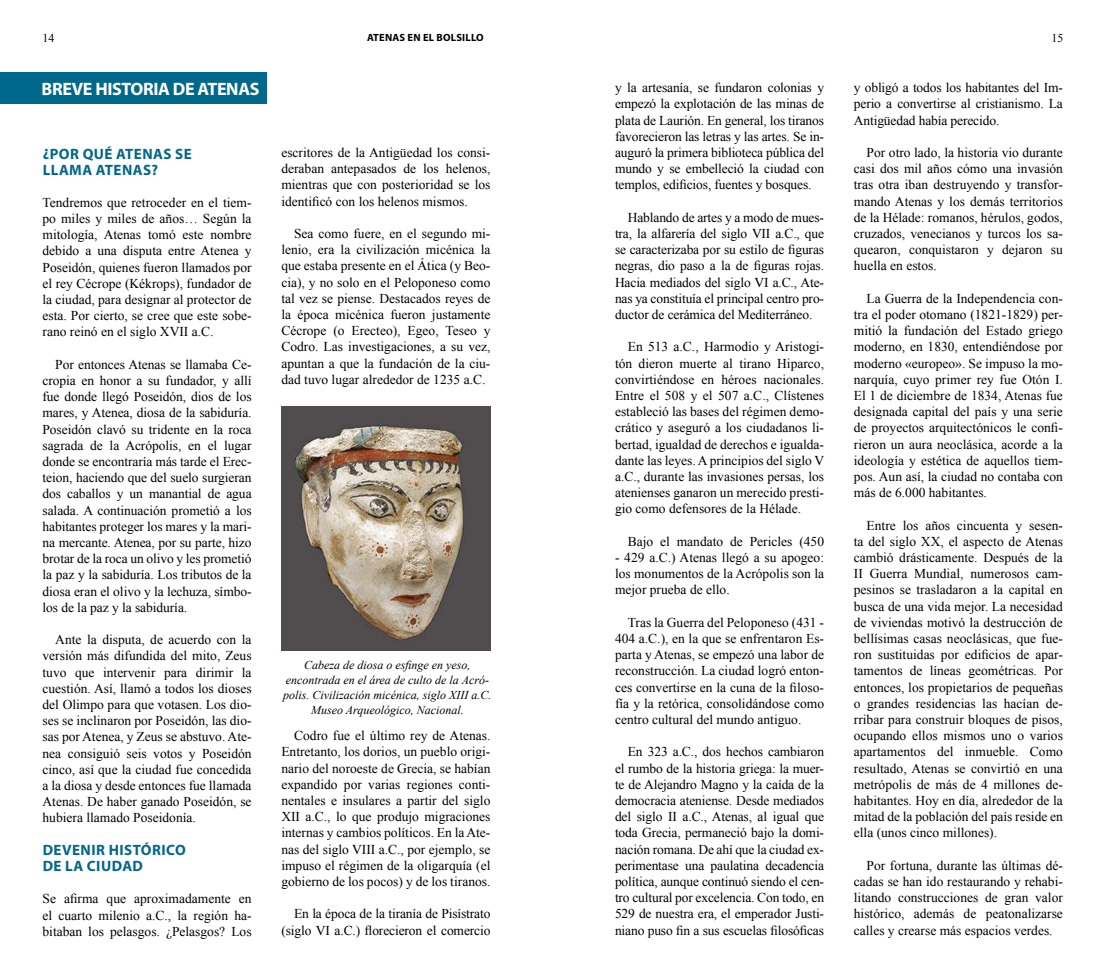
<style>
.page{position:relative;width:1106px;height:978px;background:#fff}
.page>*{position:absolute;margin:0;border:0;box-sizing:border-box;transform-origin:0 0}
.t1{font:700 18px "Myriad Pro";letter-spacing:-.02em;color:#fff}
.t2{font:700 15px/16.2px "Myriad Pro";letter-spacing:.03em;color:#00688b}
.t3{font:13.5px/16.2px "Times New Roman";color:#000;text-align:justify}
.t4{font:italic 12px/15px "Times New Roman";color:#000;text-align:center}
.t5{font:12px "Times New Roman";color:#000}
.t6{font:700 10.5px "Myriad Pro";letter-spacing:.02em;color:#000}
</style>
<div class="page">
<div style="left:0;top:72px;width:266px;height:32px;background:#00688b"></div>
<img style="left:281px;top:406px;width:209px;height:244px">
<p class="t5" style="left:43px;top:30px;width:13px">14</p>
<p class="t6" style="left:367px;top:32px;width:118px">ATENAS EN EL BOLSILLO</p>
<p class="t5" style="left:1051px;top:30px;width:13px">15</p>
<h1 class="t1" style="left:41px;top:79px;width:219px">BREVE HISTORIA DE ATENAS</h1>
<p class="t2" style="left:43px;top:146px;width:151px">¿POR QUÉ ATENAS SE<br>LLAMA ATENAS?</p>
<p class="t3" style="left:43px;top:194px;width:211px">Tendremos que retroceder en el tiem&shy;po miles y miles de años… Según la mitología, Atenas tomó este nombre debido a una disputa entre Atenea y Poseidón, quienes fueron llamados por el rey Cécrope (Kékrops), fundador de la ciudad, para designar al protector de esta. Por cierto, se cree que este sobe&shy;rano reinó en el siglo XVII a.C.</p>
<p class="t3" style="left:43px;top:356px;width:211px;text-indent:13px">Por entonces Atenas se llamaba Ce&shy;cropia en honor a su fundador, y allí fue donde llegó Poseidón, dios de los mares, y Atenea, diosa de la sabiduría.<br>Poseidón clavó su tridente en la roca sagrada de la Acrópolis, en el lugar donde se encontraría más tarde el Erec&shy;teion, haciendo que del suelo surgieran dos caballos y un manantial de agua salada. A continuación prometió a los habitantes proteger los mares y la mari&shy;na mercante. Atenea, por su parte, hizo brotar de la roca un olivo y les prometió la paz y la sabiduría. Los tributos de la diosa eran el olivo y la lechuza, símbo&shy;los de la paz y la sabiduría.</p>
<p class="t3" style="left:43px;top:631px;width:210px;text-indent:13px">Ante la disputa, de acuerdo con la versión más difundida del mito, Zeus tuvo que intervenir para dirimir la cuestión. Así, llamó a todos los dioses del Olimpo para que votasen. Los dio&shy;ses se inclinaron por Poseidón, las dio&shy;sas por Atenea, y Zeus se abstuvo. Ate&shy;nea consiguió seis votos y Poseidón cinco, así que la ciudad fue concedida a la diosa y desde entonces fue llamada Atenas. De haber ganado Poseidón, se hubiera llamado Poseidonía.</p>
<p class="t2" style="left:43px;top:842px;width:145px">DEVENIR HISTÓRICO<br>DE LA CIUDAD</p>
<p class="t3" style="left:43px;top:891px;width:210px">Se afirma que aproximadamente en el cuarto milenio a.C., la región ha&shy;bitaban los pelasgos. ¿Pelasgos? Los</p>
<p class="t3" style="left:281px;top:144px;width:210px">escritores de la Antigüedad los consi&shy;deraban antepasados de los helenos, mientras que con posterioridad se los identificó con los helenos mismos.</p>
<p class="t3" style="left:281px;top:225px;width:211px;text-indent:13px">Sea como fuere, en el segundo mi&shy;lenio, era la civilización micénica la que estaba presente en el Ática (y Beo&shy;cia), y no solo en el Peloponeso como tal vez se piense. Destacados reyes de la época micénica fueron justamente Cécrope (o Erecteo), Egeo, Teseo y Codro. Las investigaciones, a su vez, apuntan a que la fundación de la ciu&shy;dad tuvo lugar alrededor de 1235 a.C.</p>
<p class="t4" style="left:283px;top:657px;width:210px">Cabeza de diosa o esfinge en yeso, encontrada en el área de culto de la Acró&shy;polis. Civilización micénica, siglo XIII a.C.<br>Museo Arqueológico, Nacional.</p>
<p class="t3" style="left:281px;top:727px;width:211px;text-indent:13px">Codro fue el último rey de Atenas.<br>Entretanto, los dorios, un pueblo origi&shy;nario del noroeste de Grecia, se habían expandido por varias regiones conti&shy;nentales e insulares a partir del siglo XII a.C., lo que produjo migraciones internas y cambios políticos. En la Ate&shy;nas del siglo VIII a.C., por ejemplo, se impuso el régimen de la oligarquía (el gobierno de los pocos) y de los tiranos.</p>
<p class="t3" style="left:281px;top:905px;width:211px;text-align:right">En la época de la tiranía de Pisístrato (siglo VI a.C.) florecieron el comercio</p>
<p class="t3" style="left:615px;top:79px;width:211px">y la artesanía, se fundaron colonias y empezó la explotación de las minas de plata de Laurión. En general, los tiranos favorecieron las letras y las artes. Se in&shy;auguró la primera biblioteca pública del mundo y se embelleció la ciudad con templos, edificios, fuentes y bosques.</p>
<p class="t3" style="left:615px;top:209px;width:211px;text-indent:13px">Hablando de artes y a modo de mues&shy;tra, la alfarería del siglo VII a.C., que se caracterizaba por su estilo de figuras negras, dio paso a la de figuras rojas.<br>Hacia mediados del siglo VI a.C., Ate&shy;nas ya constituía el principal centro pro&shy;ductor de cerámica del Mediterráneo.</p>
<p class="t3" style="left:615px;top:339px;width:211px;text-indent:13px">En 513 a.C., Harmodio y Aristogi&shy;tón dieron muerte al tirano Hiparco, convirtiéndose en héroes nacionales.<br>Entre el 508 y el 507 a.C., Clístenes estableció las bases del régimen demo&shy;crático y aseguró a los ciudadanos li&shy;bertad, igualdad de derechos e igualda&shy;dante las leyes. A principios del siglo V a.C., durante las invasiones persas, los atenienses ganaron un merecido presti&shy;gio como defensores de la Hélade.</p>
<p class="t3" style="left:628px;top:533px;width:198px">Bajo el mandato de Pericles (450</p>
<p class="t3" style="left:615px;top:549px;width:210px">- 429 a.C.) Atenas llegó a su apogeo: los monumentos de la Acrópolis son la mejor prueba de ello.</p>
<p class="t3" style="left:615px;top:614px;width:210px;text-indent:13px">Tras la Guerra del Peloponeso (431 - 404 a.C.), en la que se enfrentaron Es&shy;parta y Atenas, se empezó una labor de reconstrucción. La ciudad logró enton&shy;ces convertirse en la cuna de la filoso&shy;fía y la retórica, consolidándose como centro cultural del mundo antiguo.</p>
<p class="t3" style="left:615px;top:744px;width:211px;text-indent:13px">En 323 a.C., dos hechos cambiaron el rumbo de la historia griega: la muer&shy;te de Alejandro Magno y la caída de la democracia ateniense. Desde mediados del siglo II a.C., Atenas, al igual que toda Grecia, permaneció bajo la domi&shy;nación romana. De ahí que la ciudad ex&shy;perimentase una paulatina decadencia política, aunque continuó siendo el cen&shy;tro cultural por excelencia. Con todo, en 529 de nuestra era, el emperador Justi&shy;niano puso fin a sus escuelas filosóficas</p>
<p class="t3" style="left:853px;top:79px;width:211px">y obligó a todos los habitantes del Im&shy;perio a convertirse al cristianismo. La Antigüedad había perecido.</p>
<p class="t3" style="left:853px;top:144px;width:211px;text-indent:13px">Por otro lado, la historia vio durante casi dos mil años cómo una invasión tras otra iban destruyendo y transfor&shy;mando Atenas y los demás territorios de la Hélade: romanos, hérulos, godos, cruzados, venecianos y turcos los sa&shy;quearon, conquistaron y dejaron su huella en estos.</p>
<p class="t3" style="left:853px;top:290px;width:211px;text-indent:13px">La Guerra de la Independencia con&shy;tra el poder otomano (1821-1829) per&shy;mitió la fundación del Estado griego moderno, en 1830, entendiéndose por moderno «europeo». Se impuso la mo&shy;narquía, cuyo primer rey fue Otón I.<br>El 1 de diciembre de 1834, Atenas fue designada capital del país y una serie de proyectos arquitectónicos le confi&shy;rieron un aura neoclásica, acorde a la ideología y estética de aquellos tiem&shy;pos. Aun así, la ciudad no contaba con más de 6.000 habitantes.</p>
<p class="t3" style="left:853px;top:517px;width:211px;text-indent:13px">Entre los años cincuenta y sesen&shy;ta del siglo XX, el aspecto de Atenas cambió drásticamente. Después de la II Guerra Mundial, numerosos cam&shy;pesinos se trasladaron a la capital en busca de una vida mejor. La necesidad de viviendas motivó la destrucción de bellísimas casas neoclásicas, que fue&shy;ron sustituidas por edificios de apar&shy;tamentos de líneas geométricas. Por entonces, los propietarios de pequeñas o grandes residencias las hacían de&shy;rribar para construir bloques de pisos, ocupando ellos mismos uno o varios apartamentos del inmueble. Como resultado, Atenas se convirtió en una metrópolis de más de 4 millones de&shy;habitantes. Hoy en día, alrededor de la mitad de la población del país reside en ella (unos cinco millones).</p>
<p class="t3" style="left:853px;top:857px;width:211px;text-indent:13px">Por fortuna, durante las últimas dé&shy;cadas se han ido restaurando y rehabi&shy;litando construcciones de gran valor histórico, además de peatonalizarse calles y crearse más espacios verdes.</p>
</div>
